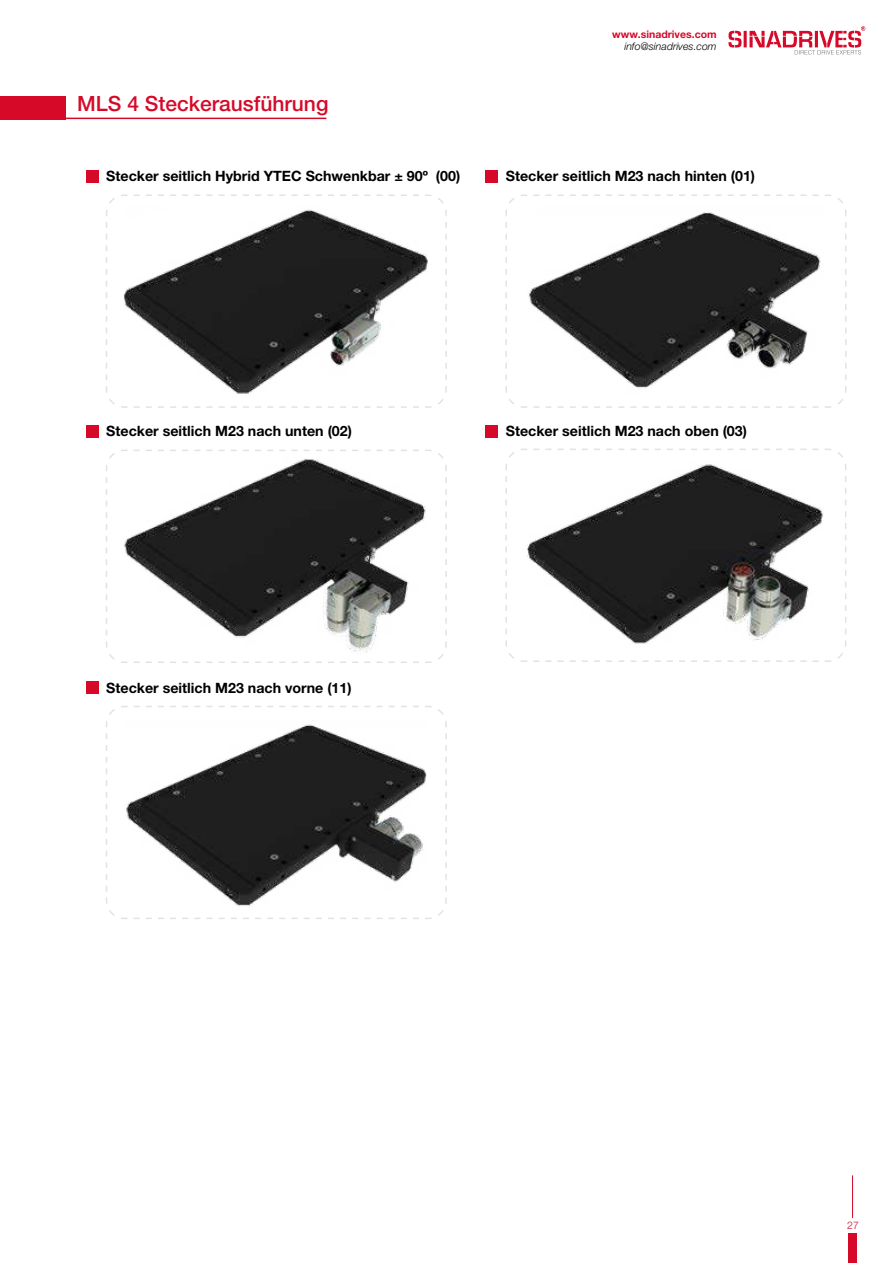
<style>
.page{position:relative;width:893px;height:1263px;background:#fff}
.page>*{position:absolute;margin:0;border:0;box-sizing:border-box;transform-origin:0 0}
.t1{font:500 21px "Helvetica Neue LT Pro";color:#d70929}
.t2{font:700 14.25px "Helvetica Neue LT Pro";color:#000}
.t3{font:italic 300 10.5px "Helvetica Neue LT Pro";color:#000}
.t4{font:700 10.5px "Helvetica Neue LT Pro";color:#d70929}
.t5{font:300 10.5px "Helvetica Neue LT Pro";color:#d70929}
</style>
<div class="page">
<hr style="left:744px;top:31px;width:3px;height:16px;background:#d70929">
<svg style="left:728px;top:31px;width:13px;height:17px"></svg>
<svg style="left:749px;top:26px;width:116px;height:29px"></svg>
<div style="left:848px;top:1233px;width:8px;height:30px;background:#d70929"></div>
<hr style="left:852px;top:1175px;width:1px;height:43px;background:#d70929">
<div style="left:86px;top:170px;width:13px;height:13px;background:#d70929"></div>
<div style="left:86px;top:425px;width:13px;height:13px;background:#d70929"></div>
<div style="left:486px;top:170px;width:12px;height:13px;background:#d70929"></div>
<div style="left:486px;top:425px;width:12px;height:13px;background:#d70929"></div>
<div style="left:86px;top:681px;width:13px;height:13px;background:#d70929"></div>
<svg style="left:106px;top:194px;width:341px;height:214px"></svg>
<svg style="left:505px;top:448px;width:342px;height:214px"></svg>
<svg style="left:505px;top:194px;width:342px;height:214px"></svg>
<svg style="left:106px;top:449px;width:341px;height:214px"></svg>
<svg style="left:106px;top:706px;width:341px;height:213px"></svg>
<img style="left:123px;top:719px;width:304px;height:192px">
<hr style="left:55px;top:118px;width:271px;height:1px;background:#d70929">
<div style="left:0;top:96px;width:66px;height:23px;background:#d70929"></div>
<h1 class="t1" style="left:77px;top:91px;width:253px">MLS 4 Steckerausführung</h1>
<p class="t2" style="left:106px;top:167px;width:355px">Stecker seitlich Hybrid YTEC Schwenkbar ± 90º (00)</p>
<p class="t4" style="left:612px;top:28px;width:106px">www.sinadrives.com</p>
<p class="t3" style="left:624px;top:40px;width:94px">info@sinadrives.com</p>
<p class="t2" style="left:506px;top:167px;width:251px">Stecker seitlich M23 nach hinten (01)</p>
<p class="t2" style="left:106px;top:422px;width:247px">Stecker seitlich M23 nach unten (02)</p>
<p class="t2" style="left:506px;top:422px;width:243px">Stecker seitlich M23 nach oben (03)</p>
<p class="t2" style="left:106px;top:679px;width:247px">Stecker seitlich M23 nach vorne (11)</p>
<p class="t5" style="left:847px;top:1219px;width:13px">27</p>
</div>
